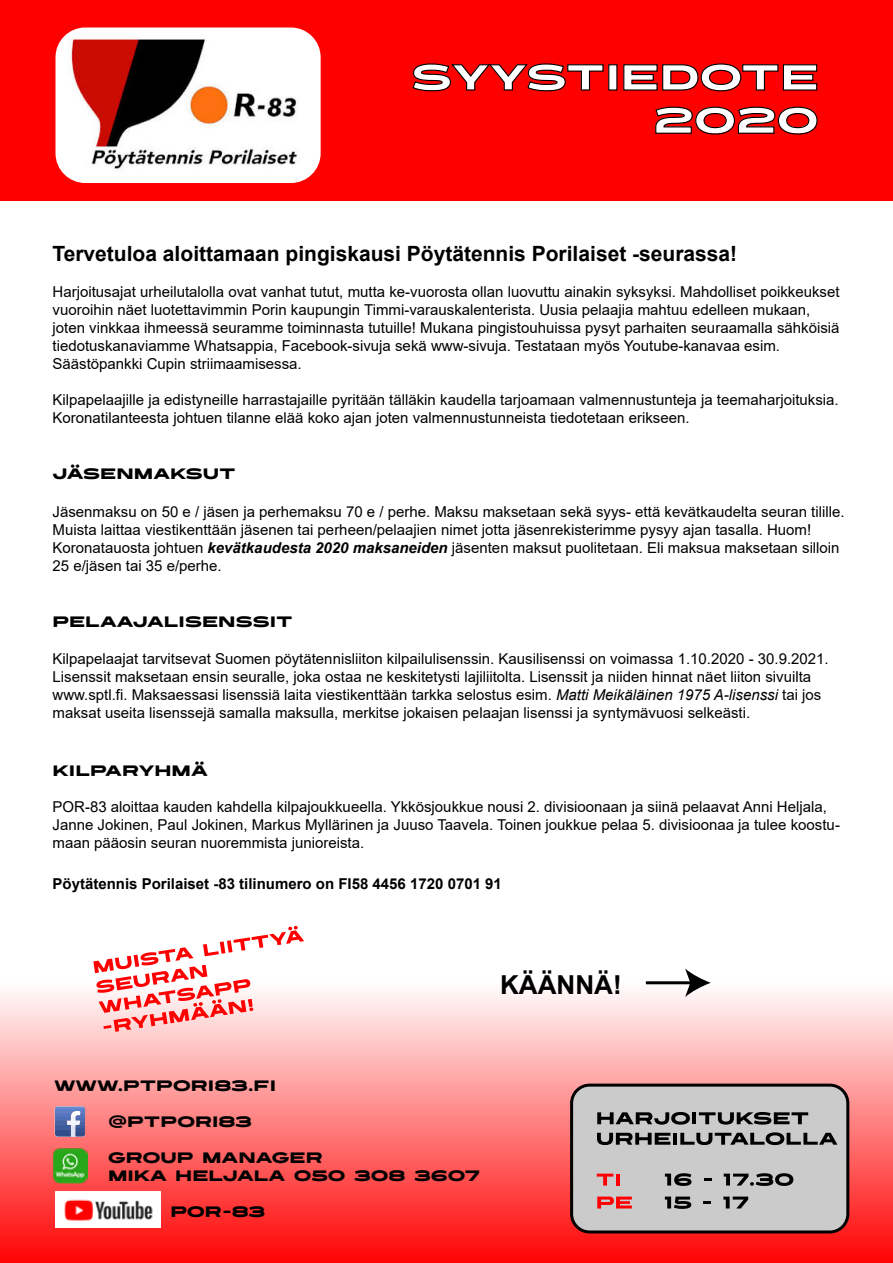
<style>
.page{position:relative;width:893px;height:1263px;background:#fff}
.page>*{position:absolute;margin:0;border:0;box-sizing:border-box;transform-origin:0 0}
.t1{font:700 36px/43.2px "PORI Sans";color:#fff;text-align:right}
.t2{font:700 26.1px "Arial";color:#000}
.t3{font:700 21px "Arial";color:#000}
.t4{font:15px/18px "Arial";color:#000}
.t5{font:15px/18px "Arial";color:#010101}
.t6{font:700 15px/18px "PORI Sans";color:#000}
.t7{font:700 15px "Arial";color:#000}
.t8{font:700 15px "PORI Sans";color:#010101}
.s1{font-weight:700;font-style:italic}
.s2{font-style:italic}
</style>
<div class="page">
<div style="left:0;top:980px;width:892px;height:283px;background:linear-gradient(to bottom,#fff,#ff0303)"></div>
<div style="left:0;top:0;width:893px;height:200px;background:#f00"></div>
<img style="left:56px;top:28px;width:265px;height:155px">
<img style="left:53px;top:1148px;width:35px;height:35px">
<svg style="left:412px;top:63px;width:192px;height:29px"></svg>
<svg style="left:623px;top:63px;width:195px;height:29px"></svg>
<svg style="left:655px;top:106px;width:163px;height:29px"></svg>
<div style="left:572px;top:1085px;width:276px;height:147px;background:#cbcbcb;border-radius:18px"></div>
<div style="left:570px;top:1083px;width:279px;height:150px;border:3px solid #000;border-radius:18px"></div>
<svg style="left:597px;top:1112px;width:93px;height:12px"></svg>
<hr style="left:692px;top:1112px;width:4px;height:12px;background:#000">
<svg style="left:699px;top:1112px;width:109px;height:12px"></svg>
<svg style="left:597px;top:1133px;width:73px;height:12px"></svg>
<hr style="left:673px;top:1133px;width:4px;height:12px;background:#000">
<svg style="left:680px;top:1132px;width:157px;height:13px"></svg>
<svg style="left:597px;top:1173px;width:16px;height:12px"></svg>
<hr style="left:616px;top:1173px;width:4px;height:12px;background:#f00">
<svg style="left:665px;top:1173px;width:26px;height:13px"></svg>
<svg style="left:704px;top:1178px;width:7px;height:3px"></svg>
<svg style="left:724px;top:1173px;width:69px;height:13px"></svg>
<svg style="left:597px;top:1196px;width:35px;height:12px"></svg>
<svg style="left:665px;top:1196px;width:26px;height:13px"></svg>
<svg style="left:703px;top:1201px;width:8px;height:3px"></svg>
<svg style="left:723px;top:1196px;width:25px;height:12px"></svg>
<svg style="left:93px;top:926px;width:211px;height:106px"></svg>
<svg style="left:55px;top:1106px;width:30px;height:31px"></svg>
<img style="left:55px;top:1192px;width:106px;height:36px">
<hr style="left:646px;top:981px;width:47px;height:3px;background:#010101">
<svg style="left:685px;top:968px;width:26px;height:29px"></svg>
<h1 class="t1" style="left:411px;top:55px;width:409px">SYYSTIEDOTE<br>2020</h1>
<h3 class="t3" style="left:52px;top:239px;width:686px">Tervetuloa aloittamaan pingiskausi Pöytätennis Porilaiset -seurassa!</h3>
<p class="t4" style="left:52px;top:283px;width:788px">Harjoitusajat urheilutalolla ovat vanhat tutut, mutta ke-vuorosta ollan luovuttu ainakin syksyksi. Mahdolliset poikkeukset vuoroihin näet luotettavimmin Porin kaupungin Timmi-varauskalenterista. Uusia pelaajia mahtuu edelleen mukaan, joten vinkkaa ihmeessä seuramme toiminnasta tutuille! Mukana pingistouhuissa pysyt parhaiten seuraamalla sähköisiä tiedotuskanaviamme Whatsappia, Facebook-sivuja sekä www-sivuja. Testataan myös Youtube-kanavaa esim.<br>Säästöpankki Cupin striimaamisessa.</p>
<p class="t4" style="left:52px;top:391px;width:788px">Kilpapelaajille ja edistyneille harrastajaille pyritään tälläkin kaudella tarjoamaan valmennustunteja ja teemaharjoituksia.<br>Koronatilanteesta johtuen tilanne elää koko ajan joten valmennustunneista tiedotetaan erikseen.</p>
<p class="t6" style="left:52px;top:464px;width:185px">JÄSENMAKSUT</p>
<p class="t4" style="left:52px;top:502px;width:794px">Jäsenmaksu on 50 e / jäsen ja perhemaksu 70 e / perhe. Maksu maksetaan sekä syys- että kevätkaudelta seuran tilille.<br>Muista laittaa viestikenttään jäsenen tai perheen/pelaajien nimet jotta jäsenrekisterimme pysyy ajan tasalla. Huom!<br>Koronatauosta johtuen <span class="s1">kevätkaudesta 2020 maksaneiden</span> jäsenten maksut puolitetaan. Eli maksua maksetaan silloin 25 e/jäsen tai 35 e/perhe.</p>
<p class="t6" style="left:52px;top:612px;width:242px">PELAAJALISENSSIT</p>
<p class="t4" style="left:52px;top:650px;width:778px">Kilpapelaajat tarvitsevat Suomen pöytätennisliiton kilpailulisenssin. Kausilisenssi on voimassa 1.10.2020 - 30.9.2021.<br>Lisenssit maksetaan ensin seuralle, joka ostaa ne keskitetysti lajiliitolta. Lisenssit ja niiden hinnat näet liiton sivuilta www.sptl.fi. Maksaessasi lisenssiä laita viestikenttään tarkka selostus esim. <span class="s2">Matti Meikäläinen 1975 A-lisenssi</span> tai jos maksat useita lisenssejä samalla maksulla, merkitse jokaisen pelaajan lisenssi ja syntymävuosi selkeästi.</p>
<p class="t8" style="left:53px;top:761px;width:157px">KILPARYHMÄ</p>
<p class="t5" style="left:53px;top:797px;width:789px">POR-83 aloittaa kauden kahdella kilpajoukkueella. Ykkösjoukkue nousi 2. divisioonaan ja siinä pelaavat Anni Heljala,<br>Janne Jokinen, Paul Jokinen, Markus Myllärinen ja Juuso Taavela. Toinen joukkue pelaa 5. divisioonaa ja tulee koostu&shy;maan pääosin seuran nuoremmista junioreista.</p>
<p class="t7" style="left:52px;top:873px;width:451px">Pöytätennis Porilaiset -83 tilinumero on FI58 4456 1720 0701 91</p>
<h2 class="t2" style="left:500px;top:967px;width:123px">KÄÄNNÄ!</h2>
<p class="t6" style="left:54px;top:1076px;width:224px">WWW.PTPORI83.FI</p>
<p class="t6" style="left:108px;top:1112px;width:146px">@PTPORI83</p>
<p class="t6" style="left:108px;top:1148px;width:373px">GROUP MANAGER<br>MIKA HELJALA 050 308 3607</p>
<p class="t6" style="left:170px;top:1202px;width:97px">POR-83</p>
</div>
